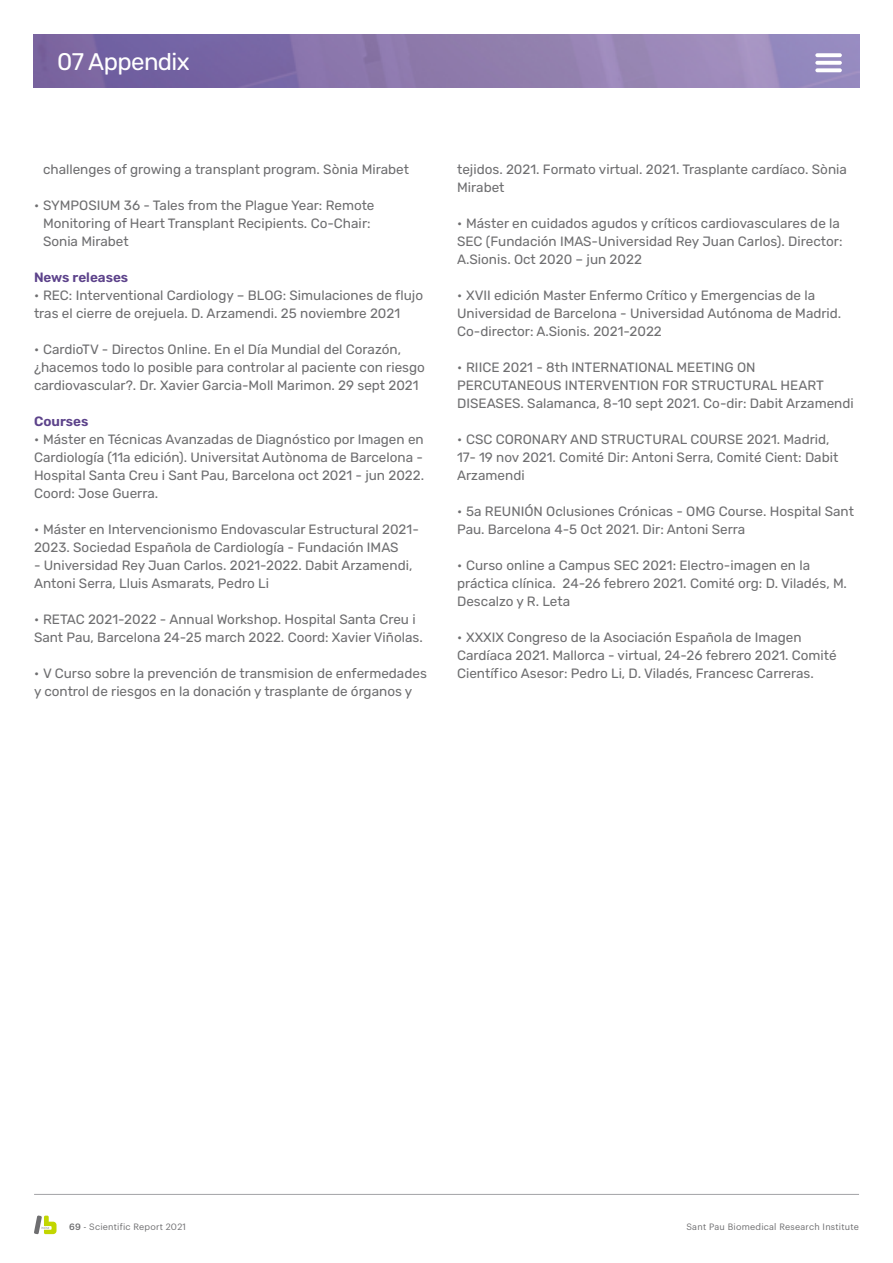
<style>
.page{position:relative;width:893px;height:1263px;background:#fff}
.page>*{position:absolute;margin:0;border:0;box-sizing:border-box;transform-origin:0 0}
.t1{font:24px "Rubik";letter-spacing:-.025em;color:#fff}
.t2{font:13.5px/18px "Rubik";color:#6e6e70}
.t3{font:600 13.5px "Rubik";color:#5d438b}
.t4{font:9px "Graphik";letter-spacing:.025em;color:#6e6e70}
.s1{font-weight:500}
</style>
<div class="page">
<svg style="left:34px;top:1215px;width:23px;height:19px"></svg>
<hr style="left:34px;top:1194px;width:825px;height:1px;background:#a3a3a6">
<img style="left:34px;top:35px;width:825px;height:52px">
<svg style="left:815px;top:53px;width:27px;height:4px"></svg>
<svg style="left:815px;top:61px;width:27px;height:4px"></svg>
<svg style="left:815px;top:68px;width:27px;height:4px"></svg>
<h1 class="t1" style="left:57px;top:49px;width:134px">07 Appendix</h1>
<p class="t2" style="left:43px;top:161px;width:368px">challenges of growing a transplant program. Sònia Mirabet</p>
<p class="t2" style="left:43px;top:197px;width:333px;text-indent:-9px">• SYMPOSIUM 36 - Tales from the Plague Year: Remote<br>Monitoring of Heart Transplant Recipients. Co-Chair:<br>Sonia Mirabet</p>
<p class="t3" style="left:34px;top:270px;width:96px">News releases</p>
<p class="t2" style="left:34px;top:287px;width:391px">• REC: Interventional Cardiology – BLOG: Simulaciones de flujo tras el cierre de orejuela. D. Arzamendi. 25 noviembre 2021</p>
<p class="t2" style="left:34px;top:341px;width:392px">• CardioTV - Directos Online. En el Día Mundial del Corazón, ¿hacemos todo lo posible para controlar al paciente con riesgo cardiovascular?. Dr. Xavier Garcia-Moll Marimon. 29 sept 2021</p>
<p class="t3" style="left:34px;top:414px;width:56px">Courses</p>
<p class="t2" style="left:34px;top:431px;width:392px;text-align:justify">• Máster en Técnicas Avanzadas de Diagnóstico por Imagen en Cardiología (11a edición). Universitat Autònoma de Barcelona - Hospital Santa Creu i Sant Pau, Barcelona oct 2021 - jun 2022.<br>Coord: Jose Guerra.</p>
<p class="t2" style="left:34px;top:521px;width:386px">• Máster en Intervencionismo Endovascular Estructural 2021-<br>2023. Sociedad Española de Cardiología - Fundación IMAS</p>
<p class="t2" style="left:34px;top:557px;width:380px">- Universidad Rey Juan Carlos. 2021-2022. Dabit Arzamendi,<br>Antoni Serra, Lluis Asmarats, Pedro Li</p>
<p class="t2" style="left:34px;top:611px;width:390px">• RETAC 2021-2022 - Annual Workshop. Hospital Santa Creu i<br>Sant Pau, Barcelona 24-25 march 2022. Coord: Xavier Viñolas.</p>
<p class="t2" style="left:34px;top:665px;width:394px">• V Curso sobre la prevención de transmision de enfermedades y control de riesgos en la donación y trasplante de órganos y</p>
<p class="t2" style="left:457px;top:161px;width:391px">tejidos. 2021. Formato virtual. 2021. Trasplante cardíaco. Sònia<br>Mirabet</p>
<p class="t2" style="left:457px;top:215px;width:387px">• Máster en cuidados agudos y críticos cardiovasculares de la<br>SEC (Fundación IMAS-Universidad Rey Juan Carlos). Director:<br>A.Sionis. Oct 2020 – jun 2022</p>
<p class="t2" style="left:457px;top:287px;width:386px">• XVII edición Master Enfermo Crítico y Emergencias de la<br>Universidad de Barcelona - Universidad Autónoma de Madrid.<br>Co-director: A.Sionis. 2021-2022</p>
<p class="t2" style="left:457px;top:359px;width:398px">• RIICE 2021 - 8th INTERNATIONAL MEETING ON<br>PERCUTANEOUS INTERVENTION FOR STRUCTURAL HEART<br>DISEASES. Salamanca, 8-10 sept 2021. Co-dir: Dabit Arzamendi</p>
<p class="t2" style="left:457px;top:431px;width:383px">• CSC CORONARY AND STRUCTURAL COURSE 2021. Madrid,<br>17- 19 nov 2021. Comité Dir: Antoni Serra, Comité Cient: Dabit<br>Arzamendi</p>
<p class="t2" style="left:457px;top:503px;width:398px">• 5a REUNIÓN Oclusiones Crónicas - OMG Course. Hospital Sant<br>Pau. Barcelona 4-5 Oct 2021. Dir: Antoni Serra</p>
<p class="t2" style="left:457px;top:557px;width:391px">• Curso online a Campus SEC 2021: Electro-imagen en la práctica clínica. 24-26 febrero 2021. Comité org: D. Viladés, M.<br>Descalzo y R. Leta</p>
<p class="t2" style="left:457px;top:629px;width:381px">• XXXIX Congreso de la Asociación Española de Imagen<br>Cardíaca 2021. Mallorca - virtual, 24-26 febrero 2021. Comité<br>Científico Asesor: Pedro Li, D. Viladés, Francesc Carreras.</p>
<p class="t4" style="left:69px;top:1220px;width:119px"><span class="s1">69</span> - Scientific Report 2021</p>
<p class="t4" style="left:686px;top:1220px;width:174px">Sant Pau Biomedical Research Institute</p>
</div>
